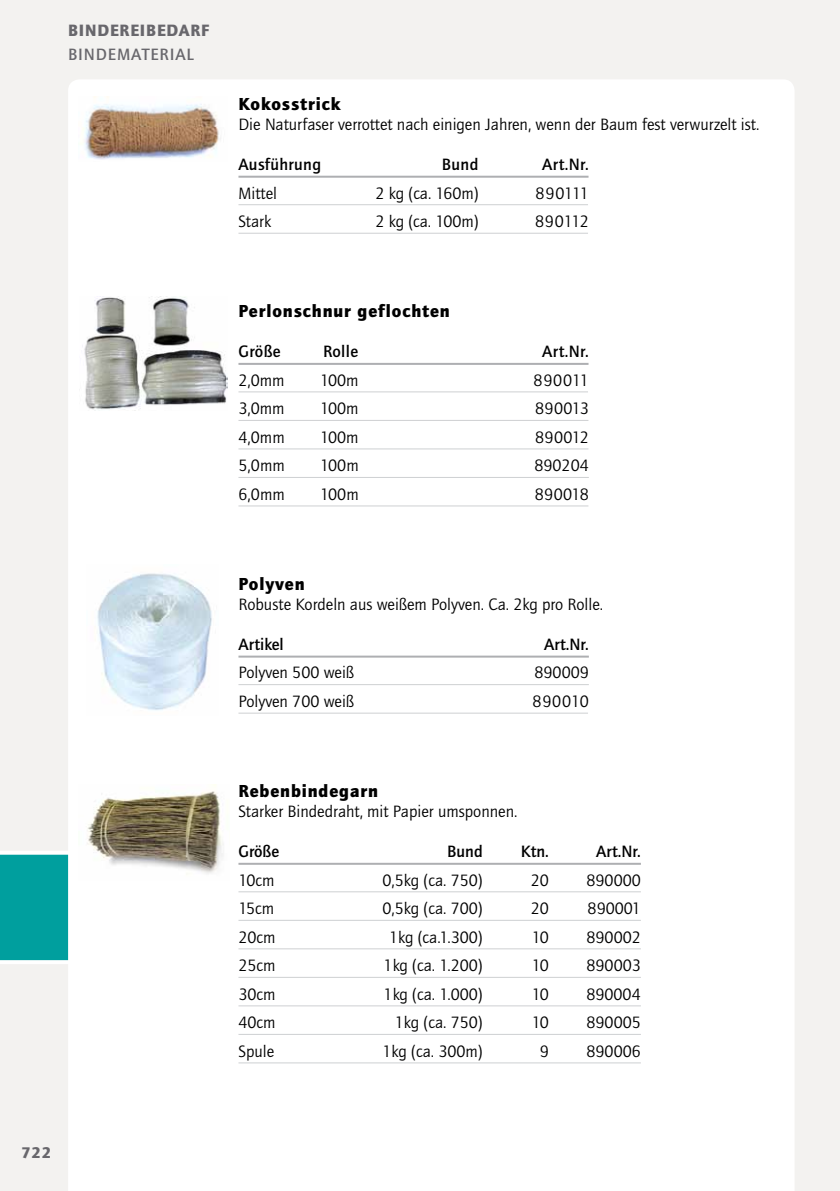
<style>
.page{position:relative;width:840px;height:1191px;background:#fff}
.page>*{position:absolute;margin:0;border:0;box-sizing:border-box;transform-origin:0 0}
.t1{font:900 18px "Quay Itc T";letter-spacing:.045em;color:#000}
.t2{font:17px "Quay Itc T";color:#000}
.t3{font:700 17px "Quay Itc T";letter-spacing:.02em;color:#000}
.t4{font:900 17px "Quay Itc T";letter-spacing:.05em;color:#68676c}
.t5{font:700 17px "Quay Itc T";letter-spacing:.05em;color:#68676c}
.t6{font:900 16px "Quay Itc T";color:#68676c}
</style>
<div class="page">
<div style="left:0;top:0;width:839px;height:1191px;background:#f3f2f0"></div>
<svg style="left:0;top:851px;width:68px;height:113px;background:#11a5a4"></svg>
<div style="left:68px;top:80px;width:726px;height:1111px;background:#fff"></div>
<hr style="left:839px;top:0;width:1px;height:1191px;background:#f3f2f0">
<hr style="left:238px;top:176px;width:350px;height:2px;background:#aeafb2">
<hr style="left:238px;top:204px;width:349px;height:1px;background:#ced0d2">
<hr style="left:238px;top:233px;width:349px;height:1px;background:#ced0d2">
<hr style="left:238px;top:363px;width:350px;height:2px;background:#aeafb2">
<hr style="left:238px;top:391px;width:349px;height:1px;background:#ced0d2">
<hr style="left:238px;top:420px;width:350px;height:1px;background:#ced0d2">
<hr style="left:238px;top:448px;width:350px;height:1px;background:#ced0d2">
<hr style="left:238px;top:477px;width:350px;height:1px;background:#ced0d2">
<hr style="left:238px;top:505px;width:350px;height:1px;background:#ced0d2">
<hr style="left:238px;top:655px;width:350px;height:2px;background:#aeafb2">
<hr style="left:238px;top:684px;width:350px;height:1px;background:#ced0d2">
<hr style="left:238px;top:712px;width:349px;height:1px;background:#ced0d2">
<hr style="left:238px;top:862px;width:402px;height:2px;background:#aeafb2">
<hr style="left:238px;top:891px;width:402px;height:1px;background:#ced0d2">
<hr style="left:238px;top:919px;width:402px;height:1px;background:#ced0d2">
<hr style="left:238px;top:948px;width:402px;height:1px;background:#ced0d2">
<hr style="left:238px;top:977px;width:402px;height:1px;background:#ced0d2">
<hr style="left:238px;top:1005px;width:402px;height:1px;background:#ced0d2">
<hr style="left:238px;top:1034px;width:402px;height:1px;background:#ced0d2">
<hr style="left:238px;top:1062px;width:402px;height:1px;background:#ced0d2">
<img style="left:79px;top:297px;width:148px;height:113px">
<img style="left:78px;top:784px;width:152px;height:96px">
<img style="left:78px;top:96px;width:149px;height:65px">
<img style="left:86px;top:564px;width:132px;height:151px">
<p class="t4" style="left:68px;top:20px;width:141px">Bindereibedarf</p>
<p class="t5" style="left:68px;top:44px;width:118px">Bindematerial</p>
<p class="t1" style="left:238px;top:93px;width:104px">Kokosstrick</p>
<p class="t2" style="left:238px;top:114px;width:522px">Die Naturfaser verrottet nach einigen Jahren, wenn der Baum fest verwurzelt ist.</p>
<p class="t3" style="left:238px;top:154px;width:84px">Ausführung</p>
<p class="t3" style="left:441px;top:154px;width:38px">Bund</p>
<p class="t3" style="left:542px;top:154px;width:48px">Art.Nr.</p>
<p class="t2" style="left:238px;top:183px;width:40px">Mittel</p>
<p class="t2" style="left:375px;top:183px;width:105px">2 kg (ca. 160m)</p>
<p class="t2" style="left:535px;top:183px;width:55px">890111</p>
<p class="t2" style="left:238px;top:211px;width:34px">Stark</p>
<p class="t2" style="left:375px;top:211px;width:105px">2 kg (ca. 100m)</p>
<p class="t2" style="left:534px;top:211px;width:55px">890112</p>
<p class="t1" style="left:238px;top:300px;width:213px">Perlonschnur geflochten</p>
<p class="t3" style="left:238px;top:342px;width:44px">Größe</p>
<p class="t3" style="left:323px;top:342px;width:37px">Rolle</p>
<p class="t3" style="left:542px;top:342px;width:48px">Art.Nr.</p>
<p class="t2" style="left:238px;top:370px;width:48px">2,0mm</p>
<p class="t2" style="left:320px;top:370px;width:40px">100m</p>
<p class="t2" style="left:533px;top:370px;width:57px">890011</p>
<p class="t2" style="left:238px;top:399px;width:48px">3,0mm</p>
<p class="t2" style="left:320px;top:399px;width:40px">100m</p>
<p class="t2" style="left:534px;top:399px;width:55px">890013</p>
<p class="t2" style="left:238px;top:427px;width:48px">4,0mm</p>
<p class="t2" style="left:320px;top:427px;width:40px">100m</p>
<p class="t2" style="left:534px;top:427px;width:55px">890012</p>
<p class="t2" style="left:238px;top:456px;width:48px">5,0mm</p>
<p class="t2" style="left:320px;top:456px;width:40px">100m</p>
<p class="t2" style="left:534px;top:456px;width:56px">890204</p>
<p class="t2" style="left:238px;top:484px;width:48px">6,0mm</p>
<p class="t2" style="left:320px;top:484px;width:40px">100m</p>
<p class="t2" style="left:534px;top:484px;width:56px">890018</p>
<p class="t1" style="left:238px;top:573px;width:67px">Polyven</p>
<p class="t2" style="left:238px;top:594px;width:366px">Robuste Kordeln aus weißem Polyven. Ca. 2kg pro Rolle.</p>
<p class="t3" style="left:238px;top:634px;width:47px">Artikel</p>
<p class="t3" style="left:544px;top:634px;width:46px">Art.Nr.</p>
<p class="t2" style="left:238px;top:663px;width:117px">Polyven 500 weiß</p>
<p class="t2" style="left:534px;top:663px;width:56px">890009</p>
<p class="t2" style="left:238px;top:691px;width:117px">Polyven 700 weiß</p>
<p class="t2" style="left:532px;top:691px;width:58px">890010</p>
<p class="t1" style="left:238px;top:780px;width:141px">Rebenbindegarn</p>
<p class="t2" style="left:238px;top:801px;width:280px">Starker Bindedraht, mit Papier umsponnen.</p>
<p class="t3" style="left:238px;top:841px;width:42px">Größe</p>
<p class="t3" style="left:447px;top:841px;width:37px">Bund</p>
<p class="t3" style="left:520px;top:841px;width:29px">Ktn.</p>
<p class="t3" style="left:596px;top:841px;width:46px">Art.Nr.</p>
<p class="t2" style="left:238px;top:870px;width:37px">10cm</p>
<p class="t2" style="left:382px;top:870px;width:102px">0,5kg (ca. 750)</p>
<p class="t2" style="left:530px;top:870px;width:20px">20</p>
<p class="t2" style="left:586px;top:870px;width:56px">890000</p>
<p class="t2" style="left:238px;top:898px;width:37px">15cm</p>
<p class="t2" style="left:382px;top:898px;width:102px">0,5kg (ca. 700)</p>
<p class="t2" style="left:530px;top:898px;width:20px">20</p>
<p class="t2" style="left:587px;top:898px;width:55px">890001</p>
<p class="t2" style="left:238px;top:927px;width:39px">20cm</p>
<p class="t2" style="left:389px;top:927px;width:95px">1kg (ca.1.300)</p>
<p class="t2" style="left:531px;top:927px;width:18px">10</p>
<p class="t2" style="left:586px;top:927px;width:56px">890002</p>
<p class="t2" style="left:238px;top:955px;width:39px">25cm</p>
<p class="t2" style="left:383px;top:955px;width:101px">1kg (ca. 1.200)</p>
<p class="t2" style="left:531px;top:955px;width:19px">10</p>
<p class="t2" style="left:586px;top:955px;width:56px">890003</p>
<p class="t2" style="left:238px;top:984px;width:39px">30cm</p>
<p class="t2" style="left:383px;top:984px;width:101px">1kg (ca. 1.000)</p>
<p class="t2" style="left:531px;top:984px;width:19px">10</p>
<p class="t2" style="left:586px;top:984px;width:56px">890004</p>
<p class="t2" style="left:238px;top:1012px;width:39px">40cm</p>
<p class="t2" style="left:394px;top:1012px;width:89px">1kg (ca. 750)</p>
<p class="t2" style="left:531px;top:1012px;width:19px">10</p>
<p class="t2" style="left:586px;top:1012px;width:56px">890005</p>
<p class="t2" style="left:238px;top:1041px;width:37px">Spule</p>
<p class="t2" style="left:382px;top:1041px;width:102px">1kg (ca. 300m)</p>
<p class="t2" style="left:539px;top:1041px;width:11px">9</p>
<p class="t2" style="left:586px;top:1041px;width:56px">890006</p>
<p class="t6" style="left:21px;top:1143px;width:31px">722</p>
</div>
